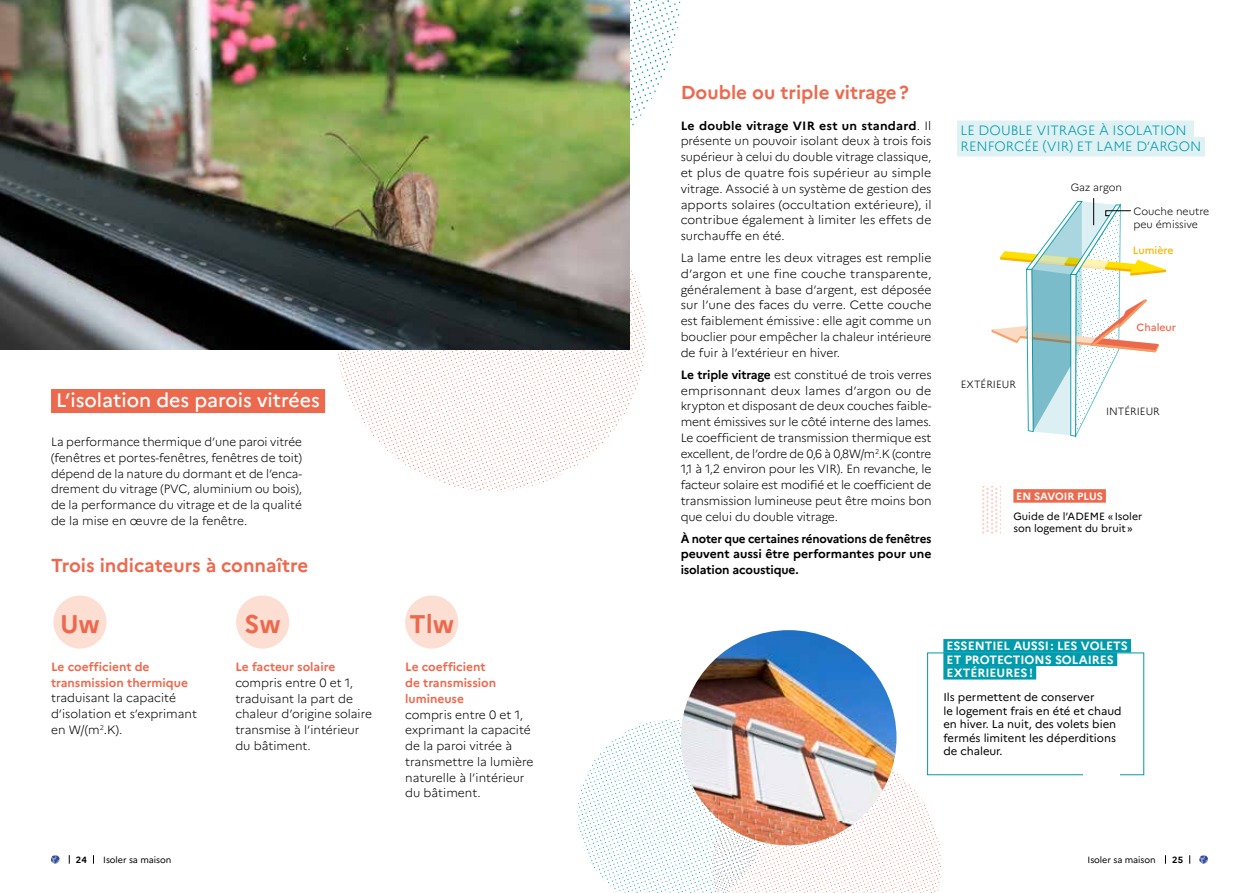
<style>
.page{position:relative;width:1259px;height:893px;background:#fff}
.page>*{position:absolute;margin:0;border:0;box-sizing:border-box;transform-origin:0 0}
.t1{font:700 25.5px "Marianne";letter-spacing:-.005em;color:#ed694e}
.t2{font:500 19.5px "Marianne";color:#fff}
.t3{font:700 18.75px "Marianne";color:#ed694e}
.t4{font:300 13.5px/16.5px "Marianne";color:#009bac}
.t5{font:300 12px/15.8px "Marianne";color:#000;text-align:justify}
.t6{font:700 12px/15.8px "Marianne";letter-spacing:-.01em;color:#000;text-align:justify}
.t7{font:700 12px/15.8px "Marianne";color:#ed694e}
.t8{font:700 12px/13.5px "Marianne";color:#fff}
.t9{font:11.25px/13.5px "Marianne";color:#000}
.t10{font:300 10.5px/13.5px "Marianne";color:#000}
.t11{font:10.5px/12.8px "Marianne";color:#000}
.t12{font:700 10.5px "Marianne";color:#fff}
.t13{font:500 10.5px "Marianne";color:#fab200}
.t14{font:500 10.5px "Marianne";color:#ed694e}
.t15{font:9px "Marianne";letter-spacing:-.005em;color:#000}
.t16{font:700 9px "Marianne";color:#000}
.s1{font-weight:700}
</style>
<div class="page">
<img style="left:629px;top:0;width:51px;height:180px">
<img style="left:337px;top:180px;width:309px;height:311px">
<img style="left:766px;top:748px;width:175px;height:145px">
<div style="left:51px;top:389px;width:274px;height:24px;background:#ed694e"></div>
<svg style="left:991px;top:198px;width:175px;height:240px"></svg>
<div style="left:957px;top:121px;width:237px;height:19px;background:#e0f1f4"></div>
<div style="left:957px;top:137px;width:248px;height:20px;background:#e0f1f4"></div>
<img style="left:0;top:0;width:629px;height:350px">
<div style="left:53px;top:595px;width:53px;height:54px;background:#fcded2;border-radius:50%"></div>
<div style="left:236px;top:595px;width:53px;height:54px;background:#fcded2;border-radius:50%"></div>
<div style="left:405px;top:595px;width:53px;height:54px;background:#fcded2;border-radius:50%"></div>
<div style="left:943px;top:639px;width:188px;height:13px;background:#009bac"></div>
<div style="left:943px;top:652px;width:174px;height:14px;background:#009bac"></div>
<div style="left:943px;top:666px;width:93px;height:13px;background:#009bac"></div>
<img style="left:577px;top:720px;width:189px;height:173px">
<img style="left:681px;top:630px;width:215px;height:215px;border-radius:108px">
<div style="left:1013px;top:489px;width:93px;height:14px;background:#ed694e"></div>
<img style="left:982px;top:487px;width:18px;height:47px">
<svg style="left:1199px;top:855px;width:9px;height:9px"></svg>
<svg style="left:51px;top:855px;width:9px;height:9px"></svg>
<h2 class="t2" style="left:56px;top:388px;width:265px">L’isolation des parois vitrées</h2>
<p class="t5" style="left:51px;top:434px;width:252px">La performance thermique d’une paroi vitrée (fenêtres et portes-fenêtres, fenêtres de toit) dépend de la nature du dormant et de l’enca&shy;drement du vitrage (PVC, aluminium ou bois), de la performance du vitrage et de la qualité de la mise en œuvre de la fenêtre.</p>
<h3 class="t3" style="left:51px;top:554px;width:259px">Trois indicateurs à connaître</h3>
<h1 class="t1" style="left:60px;top:608px;width:41px">Uw</h1>
<h1 class="t1" style="left:245px;top:608px;width:38px">Sw</h1>
<h1 class="t1" style="left:409px;top:608px;width:46px">Tlw</h1>
<p class="t7" style="left:51px;top:659px;width:138px">Le coefficient de transmission thermique</p>
<p class="t5" style="left:51px;top:690px;width:147px;text-align:left">traduisant la capacité d’isolation et s’exprimant en W/(m<sup>2</sup>.K).</p>
<p class="t7" style="left:235px;top:659px;width:102px">Le facteur solaire</p>
<p class="t5" style="left:235px;top:675px;width:138px;text-align:left">compris entre 0 et 1, traduisant la part de chaleur d’origine solaire transmise à l’intérieur du bâtiment.</p>
<p class="t7" style="left:405px;top:659px;width:92px">Le coefficient de transmission lumineuse</p>
<p class="t5" style="left:405px;top:706px;width:130px;text-align:left">compris entre 0 et 1, exprimant la capacité de la paroi vitrée à transmettre la lumière naturelle à l’intérieur du bâtiment.</p>
<h3 class="t3" style="left:680px;top:81px;width:230px">Double ou triple vitrage?</h3>
<p class="t5" style="left:680px;top:118px;width:252px"><span class="s1">Le double vitrage VIR est un standard</span>. Il présente un pouvoir isolant deux à trois fois supérieur à celui du double vitrage classique, et plus de quatre fois supérieur au simple vitrage. Associé à un système de gestion des apports solaires (occultation extérieure), il contribue également à limiter les effets de surchauffe en été.</p>
<p class="t5" style="left:680px;top:250px;width:252px">La lame entre les deux vitrages est remplie d’argon et une fine couche transparente, généralement à base d’argent, est déposée sur l’une des faces du verre. Cette couche est faiblement émissive: elle agit comme un bouclier pour empêcher la chaleur intérieure de fuir à l’extérieur en hiver.</p>
<p class="t5" style="left:680px;top:367px;width:252px"><span class="s1">Le triple vitrage</span> est constitué de trois verres emprisonnant deux lames d’argon ou de krypton et disposant de deux couches faible&shy;ment émissives sur le côté interne des lames.<br>Le coefficient de transmission thermique est excellent, de l’ordre de 0,6 à 0,8W/m<sup>2</sup>.K (contre 1,1 à 1,2 environ pour les VIR). En revanche, le facteur solaire est modifié et le coefficient de transmission lumineuse peut être moins bon que celui du double vitrage.</p>
<p class="t6" style="left:680px;top:530px;width:252px">À noter que certaines rénovations de fenêtres peuvent aussi être performantes pour une isolation acoustique.</p>
<p class="t4" style="left:960px;top:122px;width:242px">LE DOUBLE VITRAGE À ISOLATION<br>RENFORCÉE (VIR) ET LAME D’ARGON</p>
<p class="t10" style="left:961px;top:378px;width:57px">EXTÉRIEUR</p>
<p class="t10" style="left:1070px;top:181px;width:53px">Gaz argon</p>
<p class="t10" style="left:1133px;top:204px;width:77px">Couche neutre peu émissive</p>
<p class="t13" style="left:1133px;top:244px;width:42px">Lumière</p>
<p class="t14" style="left:1136px;top:321px;width:41px">Chaleur</p>
<p class="t10" style="left:1106px;top:405px;width:55px">INTÉRIEUR</p>
<p class="t12" style="left:1016px;top:490px;width:88px">EN SAVOIR PLUS</p>
<p class="t11" style="left:1013px;top:509px;width:130px">Guide de l’ADEME «Isoler son logement du bruit»</p>
<p class="t8" style="left:946px;top:639px;width:183px">ESSENTIEL AUSSI: LES VOLETS<br>ET PROTECTIONS SOLAIRES<br>EXTÉRIEURES!</p>
<p class="t9" style="left:943px;top:691px;width:180px">Ils permettent de conserver<br>le logement frais en été et chaud en hiver. La nuit, des volets bien fermés limitent les déperditions de chaleur.</p>
<p class="t16" style="left:76px;top:854px;width:12px">24</p>
<p class="t15" style="left:103px;top:854px;width:70px">Isoler sa maison</p>
<p class="t15" style="left:1087px;top:854px;width:70px">Isoler sa maison</p>
<p class="t16" style="left:1172px;top:854px;width:13px">25</p>
</div>
